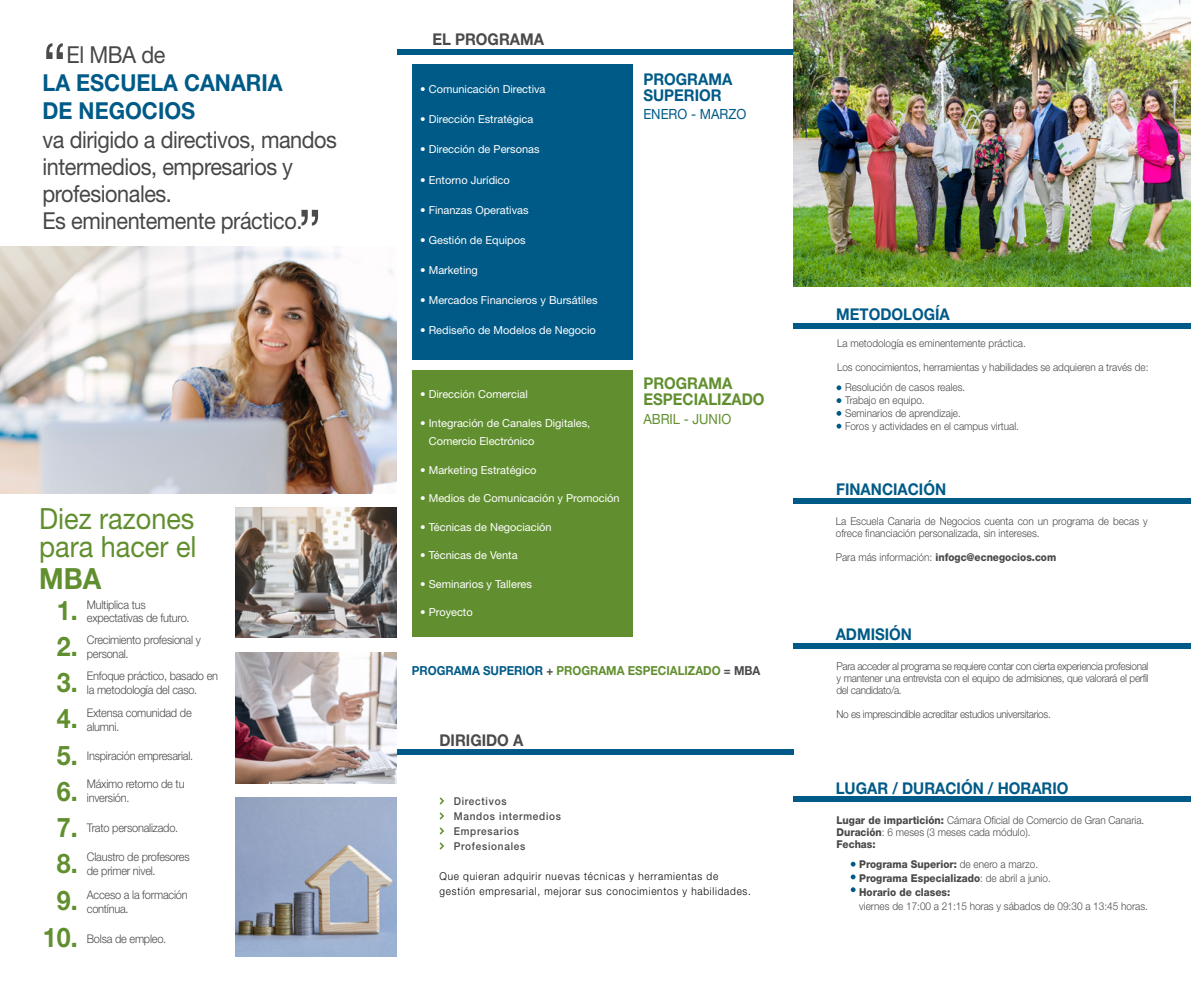
<style>
.page{position:relative;width:1191px;height:993px;background:#fff}
.page>*{position:absolute;margin:0;border:0;box-sizing:border-box;transform-origin:0 0}
.t1{font:61px "Helvetica Neue LT Std";color:#4a4a49;scale:.93 1}
.t2{font:29.2px/28px "Helvetica Neue LT Std";color:#618f2f;scale:.93 1}
.t3{font:700 29.2px "Helvetica Neue LT Std";color:#618f2f;scale:.93 1}
.t4{font:700 27px "Helvetica Neue LT Std";color:#618f2f;scale:.93 1}
.t5{font:23.4px/27px "Helvetica Neue LT Std";letter-spacing:-.02em;color:#474746;scale:.93 1}
.t6{font:700 23.4px/28px "Helvetica Neue LT Std";color:#005a87;scale:.93 1}
.t7{font:700 16.2px/16px "Helvetica Neue LT Std";color:#005a87;scale:.93 1}
.t8{font:700 16.2px/16px "Helvetica Neue LT Std";color:#618f2f;scale:.93 1}
.t9{font:700 16.2px "Helvetica Neue LT Std";color:#4a4a49;scale:.93 1}
.t10{font:14px "Helvetica Neue LT Std";color:#618f2f;scale:.93 1}
.t11{font:14px "Helvetica Neue LT Std";color:#005a87;scale:.93 1}
.t12{font:700 12.4px "Helvetica Neue LT Std";color:#618f2f;scale:.93 1}
.t13{font:300 11.9px/13.9px "Helvetica Neue";letter-spacing:-.02em;color:#4a4a49;scale:.93 1}
.t14{font:11px/18.5px "Helvetica Neue LT Std";color:#fff}
.t15{font:300 10.8px/12px "Helvetica Neue";color:#4a4a49;scale:.93 1}
.t16{font:800 10.8px/14.1px "Helvetica Neue";color:#4a4a49;scale:.93 1}
.t17{font:300 10.8px/15px "Helvetica Neue";letter-spacing:.075em;color:#000;scale:.93 1}
.t18{font:500 10.8px/15px "Helvetica Neue";letter-spacing:.075em;color:#4a4a49;scale:.93 1}
.t19{font:300 10.8px "Helvetica Neue";letter-spacing:-.03em;color:#4a4a49;scale:.93 1}
.s1{color:#005a87}
.s2{color:#4a4a49}
.s3{font-weight:300}
.s4{font-weight:800}
</style>
<div class="page">
<div style="left:397px;top:50px;width:397px;height:5px;background:#005a87"></div>
<img style="left:793px;top:0;width:398px;height:287px">
<img style="left:235px;top:507px;width:162px;height:130px">
<img style="left:235px;top:652px;width:162px;height:130px">
<img style="left:235px;top:797px;width:162px;height:159px">
<img style="left:0;top:247px;width:397px;height:246px">
<svg style="left:439px;top:797px;width:5px;height:7px"></svg>
<svg style="left:439px;top:812px;width:5px;height:7px"></svg>
<svg style="left:439px;top:827px;width:5px;height:7px"></svg>
<svg style="left:439px;top:842px;width:5px;height:7px"></svg>
<div style="left:397px;top:748px;width:397px;height:6px;background:#005a87"></div>
<div style="left:793px;top:323px;width:398px;height:5px;background:#005a87"></div>
<div style="left:793px;top:498px;width:398px;height:6px;background:#005a87"></div>
<div style="left:793px;top:642px;width:398px;height:6px;background:#005a87"></div>
<div style="left:793px;top:796px;width:398px;height:5px;background:#005a87"></div>
<svg style="left:836px;top:385px;width:5px;height:5px"></svg>
<svg style="left:836px;top:398px;width:5px;height:5px"></svg>
<svg style="left:836px;top:411px;width:5px;height:4px"></svg>
<svg style="left:836px;top:423px;width:5px;height:5px"></svg>
<svg style="left:850px;top:861px;width:5px;height:5px"></svg>
<svg style="left:850px;top:874px;width:5px;height:5px"></svg>
<svg style="left:850px;top:887px;width:5px;height:4px"></svg>
<div style="left:412px;top:370px;width:220px;height:266px;background:#618f2f"></div>
<div style="left:412px;top:64px;width:220px;height:295px;background:#005a87"></div>
<h1 class="t1" style="left:43px;top:29px;width:27px">“</h1>
<h3 class="t5" style="left:67px;top:41px;width:108px">El MBA de</h3>
<h3 class="t6" style="left:43px;top:68px;width:260px">LA ESCUELA CANARIA<br>DE NEGOCIOS</h3>
<h3 class="t5" style="left:43px;top:125px;width:318px">va dirigido a directivos, mandos intermedios, empresarios y profesionales.<br>Es eminentemente práctico.</h3>
<h1 class="t1" style="left:298px;top:195px;width:27px">”</h1>
<h2 class="t2" style="left:39px;top:503px;width:171px">Diez razones para hacer el</h2>
<h2 class="t3" style="left:39px;top:560px;width:68px">MBA</h2>
<h3 class="t4" style="left:57px;top:593px;width:24px">1.</h3>
<p class="t13" style="left:87px;top:597px;width:112px">Multiplica tus expectativas de futuro.</p>
<h3 class="t4" style="left:57px;top:629px;width:24px">2.</h3>
<p class="t13" style="left:87px;top:632px;width:124px">Crecimiento profesional y personal.</p>
<h3 class="t4" style="left:57px;top:665px;width:24px">3.</h3>
<p class="t13" style="left:87px;top:668px;width:143px">Enfoque práctico, basado en la metodología del caso.</p>
<h3 class="t4" style="left:57px;top:701px;width:24px">4.</h3>
<p class="t13" style="left:87px;top:705px;width:114px">Extensa comunidad de alumni.</p>
<h3 class="t4" style="left:57px;top:738px;width:24px">5.</h3>
<p class="t13" style="left:87px;top:748px;width:116px">Inspiración empresarial.</p>
<h3 class="t4" style="left:57px;top:774px;width:24px">6.</h3>
<p class="t13" style="left:87px;top:776px;width:107px">Máximo retorno de tu inversión.</p>
<h3 class="t4" style="left:57px;top:810px;width:24px">7.</h3>
<p class="t13" style="left:87px;top:820px;width:100px">Trato personalizado.</p>
<h3 class="t4" style="left:57px;top:846px;width:24px">8.</h3>
<p class="t13" style="left:87px;top:849px;width:112px">Claustro de profesores de primer nivel.</p>
<h3 class="t4" style="left:57px;top:883px;width:24px">9.</h3>
<p class="t13" style="left:87px;top:886px;width:110px">Acceso a la formación contínua.</p>
<h3 class="t4" style="left:43px;top:920px;width:39px">10.</h3>
<p class="t13" style="left:87px;top:930px;width:87px">Bolsa de empleo.</p>
<h3 class="t9" style="left:432px;top:30px;width:122px">EL PROGRAMA</h3>
<p class="t14" style="left:420px;top:80px;width:127px">• Comunicación Directiva</p>
<p class="t14" style="left:420px;top:110px;width:115px">• Dirección Estratégica</p>
<p class="t14" style="left:420px;top:140px;width:121px">• Dirección de Personas</p>
<p class="t14" style="left:420px;top:170px;width:91px">• Entorno Jurídico</p>
<p class="t14" style="left:420px;top:200px;width:110px">• Finanzas Operativas</p>
<p class="t14" style="left:420px;top:230px;width:107px">• Gestión de Equipos</p>
<p class="t14" style="left:420px;top:261px;width:59px">• Marketing</p>
<p class="t14" style="left:420px;top:291px;width:179px">• Mercados Financieros y Bursátiles</p>
<p class="t14" style="left:420px;top:321px;width:177px">• Rediseño de Modelos de Negocio</p>
<p class="t14" style="left:420px;top:384px;width:109px">• Dirección Comercial</p>
<p class="t14" style="left:429px;top:413px;width:163px;text-indent:-9px">• Integración de Canales Digitales,<br>Comercio Electrónico</p>
<p class="t14" style="left:420px;top:460px;width:118px">• Marketing Estratégico</p>
<p class="t14" style="left:420px;top:488px;width:201px">• Medios de Comunicación y Promoción</p>
<p class="t14" style="left:420px;top:517px;width:133px">• Técnicas de Negociación</p>
<p class="t14" style="left:420px;top:545px;width:99px">• Técnicas de Venta</p>
<p class="t14" style="left:420px;top:574px;width:113px">• Seminarios y Talleres</p>
<p class="t14" style="left:420px;top:602px;width:54px">• Proyecto</p>
<h3 class="t7" style="left:643px;top:71px;width:97px">PROGRAMA<br>SUPERIOR</h3>
<p class="t11" style="left:643px;top:106px;width:112px">ENERO - MARZO</p>
<h3 class="t8" style="left:643px;top:375px;width:132px">PROGRAMA<br>ESPECIALIZADO</h3>
<p class="t10" style="left:643px;top:410px;width:96px">ABRIL - JUNIO</p>
<p class="t12" style="left:412px;top:663px;width:376px"><span class="s1">PROGRAMA SUPERIOR</span> <span class="s2">+</span> PROGRAMA ESPECIALIZADO <span class="s2">= MBA</span></p>
<h3 class="t9" style="left:439px;top:729px;width:92px">DIRIGIDO A</h3>
<p class="t18" style="left:454px;top:792px;width:117px">Directivos<br>Mandos intermedios<br>Empresarios<br>Profesionales</p>
<p class="t17" style="left:439px;top:867px;width:336px">Que quieran adquirir nuevas técnicas y herramientas de gestión empresarial, mejorar sus conocimientos y habilidades.</p>
<h3 class="t7" style="left:836px;top:306px;width:124px">METODOLOGÍA</h3>
<p class="t15" style="left:837px;top:337px;width:204px">La metodología es eminentemente práctica.</p>
<p class="t15" style="left:837px;top:361px;width:336px">Los conocimientos, herramientas y habilidades se adquieren a través de:</p>
<p class="t15" style="left:845px;top:380px;width:189px;line-height:13.1px">Resolución de casos reales.<br>Trabajo en equipo.<br>Seminarios de aprendizaje.<br>Foros y actividades en el campus virtual.</p>
<h3 class="t7" style="left:836px;top:481px;width:120px">FINANCIACIÓN</h3>
<p class="t15" style="left:836px;top:515px;width:337px">La Escuela Canaria de Negocios cuenta con un programa de becas y ofrece financiación personalizada, sin intereses.</p>
<p class="t16" style="left:836px;top:550px;width:239px"><span class="s3">Para más información:</span> infogc@ecnegocios.com</p>
<h3 class="t7" style="left:835px;top:625px;width:84px">ADMISIÓN</h3>
<p class="t15" style="left:836px;top:660px;width:337px;text-align:justify">Para acceder al programa se requiere contar con cierta experiencia profesional y mantener una entrevista con el equipo de admisiones, que valorará el perfil del candidato/a.</p>
<p class="t19" style="left:836px;top:707px;width:232px">No es imprescindible acreditar estudios universitarios.</p>
<h3 class="t7" style="left:835px;top:779px;width:252px">LUGAR / DURACIÓN / HORARIO</h3>
<p class="t15" style="left:836px;top:813px;width:332px"><span class="s4">Lugar de impartición:</span> Cámara Oficial de Comercio de Gran Canaria.<br><span class="s4">Duración</span>: 6 meses (3 meses cada módulo).<br><span class="s4">Fechas:</span></p>
<p class="t16" style="left:859px;top:856px;width:207px">Programa Superior: <span class="s3">de enero a marzo.<br></span>Programa Especializado<span class="s3">: de abril a junio.<br></span>Horario de clases:</p>
<p class="t15" style="left:859px;top:899px;width:312px">viernes de 17:00 a 21:15 horas y sábados de 09:30 a 13:45 horas.</p>
</div>
